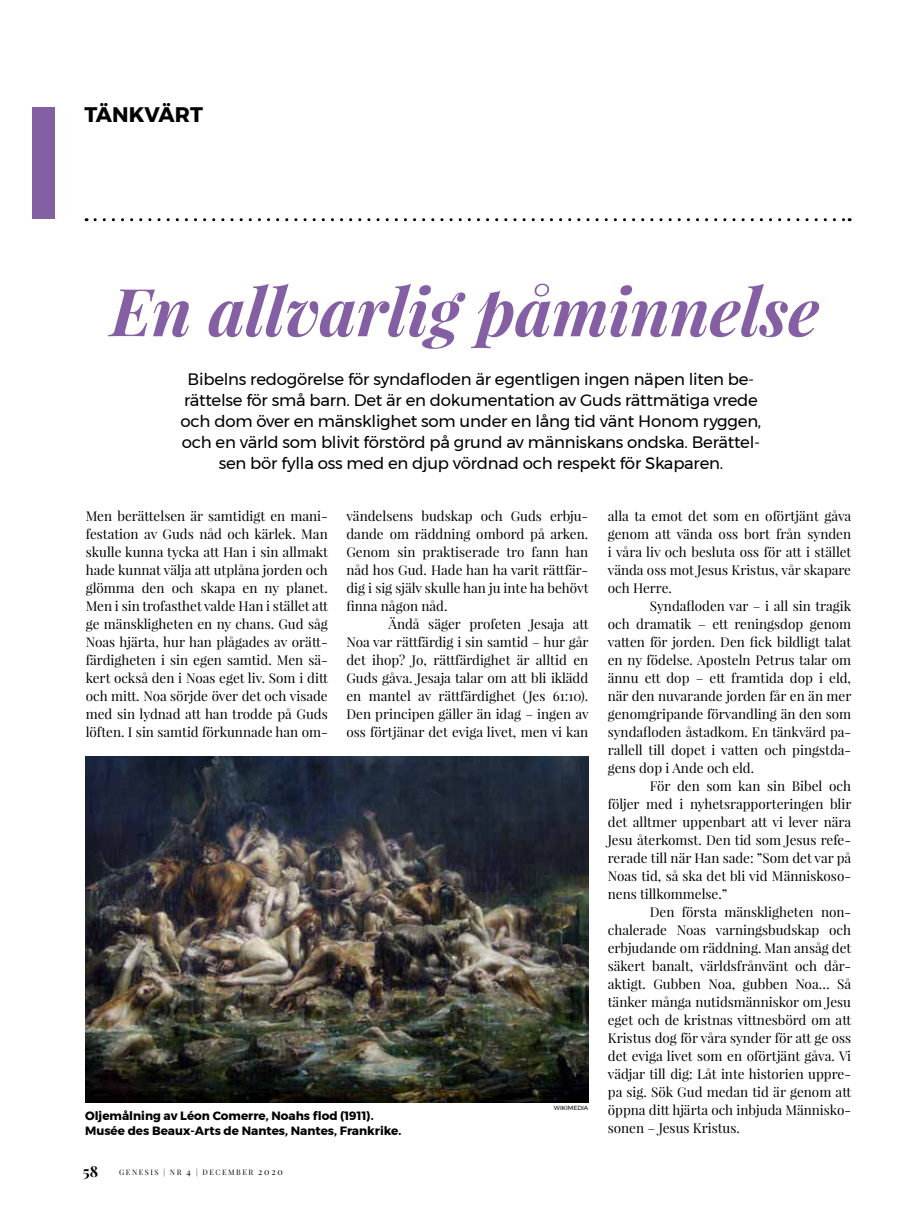
<style>
.page{position:relative;width:915px;height:1221px;background:#fff}
.page>*{position:absolute;margin:0;border:0;box-sizing:border-box;transform-origin:0 0}
.t1{font:italic 700 66px "Playfair Display";color:#855fa3}
.t2{font:700 21px "Montserrat";color:#000}
.t3{font:16.5px/21px "Montserrat";letter-spacing:-.015em;color:#000;text-align:center}
.t4{font:700 15px "Playfair Display";color:#000}
.t5{font:13.5px/18px "Playfair Display";color:#000;text-align:justify}
.t6{font:700 12px/14.4px "Montserrat";color:#000}
.t7{font:7.5px "Playfair Display";letter-spacing:.2em;color:#000}
.t8{font:6px "Montserrat";color:#000}
.s1{font-size:9px}
</style>
<div class="page">
<svg style="left:95px;top:218px;width:754px;height:3px"></svg>
<div style="left:32px;top:107px;width:23px;height:111px;background:#855fa3"></div>
<img style="left:86px;top:756px;width:502px;height:346px">
<h2 class="t2" style="left:85px;top:97px;width:120px">TÄNKVÄRT</h2>
<h1 class="t1" style="left:111px;top:266px;width:709px">En allvarlig påminnelse</h1>
<p class="t3" style="left:180px;top:368px;width:582px">Bibelns redogörelse för syndafloden är egentligen ingen näpen liten be&shy;rättelse för små barn. Det är en dokumentation av Guds rättmätiga vrede och dom över en mänsklighet som under en lång tid vänt Honom ryggen, och en värld som blivit förstörd på grund av människans ondska. Berättel&shy;sen bör fylla oss med en djup vördnad och respekt för Skaparen.</p>
<p class="t5" style="left:86px;top:506px;width:244px">Men berättelsen är samtidigt en mani&shy;festation av Guds nåd och kärlek. Man skulle kunna tycka att Han i sin allmakt hade kunnat välja att utplåna jorden och glömma den och skapa en ny planet.<br>Men i sin trofasthet valde Han i stället att ge mänskligheten en ny chans. Gud såg Noas hjärta, hur han plågades av orätt&shy;färdigheten i sin egen samtid. Men sä&shy;kert också den i Noas eget liv. Som i ditt och mitt. Noa sörjde över det och visade med sin lydnad att han trodde på Guds löften. I sin samtid förkunnade han om-</p>
<p class="t5" style="left:607px;top:506px;width:245px">alla ta emot det som en oförtjänt gåva genom att vända oss bort från synden i våra liv och besluta oss för att i stället vända oss mot Jesus Kristus, vår skapare och Herre.</p>
<p class="t5" style="left:346px;top:506px;width:243px">vändelsens budskap och Guds erbju&shy;dande om räddning ombord på arken.<br>Genom sin praktiserade tro fann han nåd hos Gud. Hade han ha varit rättfär&shy;dig i sig själv skulle han ju inte ha behövt finna någon nåd.</p>
<p class="t5" style="left:346px;top:614px;width:243px;text-indent:42px">Ändå säger profeten Jesaja att Noa var rättfärdig i sin samtid – hur går det ihop? Jo, rättfärdighet är alltid en Guds gåva. Jesaja talar om att bli iklädd en mantel av rättfärdighet ( Jes 61:10).<br>Den principen gäller än idag – ingen av oss förtjänar det eviga livet, men vi kan</p>
<p class="t5" style="left:607px;top:596px;width:245px;text-indent:42px">Syndafloden var – i all sin tragik och dramatik – ett reningsdop genom vatten för jorden. Den fick bildligt talat en ny födelse. Aposteln Petrus talar om ännu ett dop – ett framtida dop i eld, när den nuvarande jorden får en än mer genomgripande förvandling än den som syndafloden åstadkom. En tänkvärd pa&shy;rallell till dopet i vatten och pingstda&shy;gens dop i Ande och eld.</p>
<p class="t5" style="left:607px;top:776px;width:245px;text-indent:42px">För den som kan sin Bibel och följer med i nyhetsrapporteringen blir det alltmer uppenbart att vi lever nära Jesu återkomst. Den tid som Jesus refe&shy;rerade till när Han sade: ”Som det var på Noas tid, så ska det bli vid Människoso&shy;nens tillkommelse.”</p>
<p class="t5" style="left:607px;top:902px;width:245px;text-indent:42px">Den första mänskligheten non&shy;chalerade Noas varningsbudskap och erbjudande om räddning. Man ansåg det säkert banalt, världsfrånvänt och dår&shy;aktigt. Gubben Noa, gubben Noa… Så tänker många nutidsmänniskor om Jesu eget och de kristnas vittnesbörd om att Kristus dog för våra synder för att ge oss det eviga livet som en oförtjänt gåva. Vi vädjar till dig: Låt inte historien uppre&shy;pa sig. Sök Gud medan tid är genom att öppna ditt hjärta och inbjuda Människo&shy;sonen – Jesus Kristus.</p>
<p class="t8" style="left:553px;top:1103px;width:36px">WIKIMEDIA</p>
<p class="t6" style="left:85px;top:1108px;width:317px">Oljemålning av Léon Comerre, Noahs flod (1911).<br>Musée des Beaux-Arts de Nantes, Nantes, Frankrike.</p>
<p class="t4" style="left:83px;top:1161px;width:17px">58</p>
<p class="t7" style="left:119px;top:1167px;width:165px">GENESIS | NR <span class="s1">4</span> | DECEMBER <span class="s1">2020</span></p>
</div>
